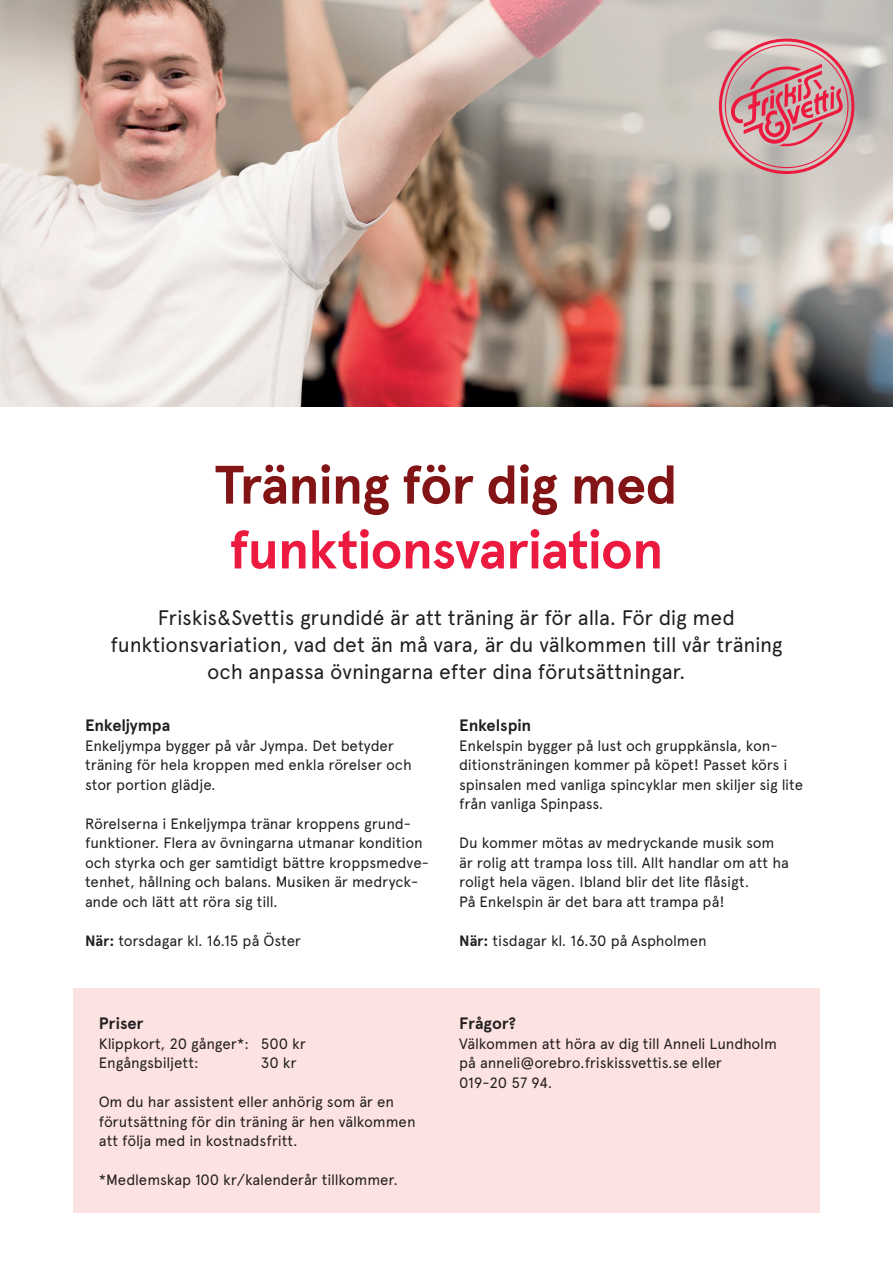
<style>
.page{position:relative;width:893px;height:1263px;background:#fff}
.page>*{position:absolute;margin:0;border:0;box-sizing:border-box;transform-origin:0 0}
.t1{font:700 54px "Apercu";letter-spacing:-.025em;color:#ed1a40}
.t2{font:700 54px "Apercu";letter-spacing:-.02em;color:#821416}
.t3{font:21px/27px "Apercu";letter-spacing:-.01em;color:#231f20;text-align:center}
.t4{font:700 16.5px "Apercu";letter-spacing:-.005em;color:#231f20}
.t5{font:15px/19.5px "Apercu";letter-spacing:-.01em;color:#231f20}
.s1{font-weight:700}
</style>
<div class="page">
<div style="left:73px;top:988px;width:747px;height:224px;background:#fce2e1"></div>
<img style="left:0;top:0;width:893px;height:406px">
<svg style="left:719px;top:39px;width:135px;height:135px;background:#d09a9f"></svg>
<h1 class="t2" style="left:215px;top:452px;width:464px">Träning för dig med</h1>
<h1 class="t1" style="left:229px;top:517px;width:436px">funktionsvariation</h1>
<h2 class="t3" style="left:110px;top:604px;width:674px">Friskis&amp;Svettis grundidé är att träning är för alla. För dig med funktionsvariation, vad det än må vara, är du välkommen till vår träning och anpassa övningarna efter dina förutsättningar.</h2>
<p class="t4" style="left:85px;top:715px;width:87px">Enkeljympa</p>
<p class="t5" style="left:85px;top:735px;width:328px">Enkeljympa bygger på vår Jympa. Det betyder träning för hela kroppen med enkla rörelser och stor portion glädje.</p>
<p class="t5" style="left:85px;top:813px;width:345px">Rörelserna i Enkeljympa tränar kroppens grund&shy;funktioner. Flera av övningarna utmanar kondition och styrka och ger samtidigt bättre kroppsmedve&shy;tenhet, hållning och balans. Musiken är medryck&shy;ande och lätt att röra sig till.</p>
<p class="t5" style="left:85px;top:930px;width:218px"><span class="s1">När:</span> torsdagar kl. 16.15 på Öster</p>
<p class="t4" style="left:459px;top:715px;width:73px">Enkelspin</p>
<p class="t5" style="left:459px;top:735px;width:345px">Enkelspin bygger på lust och gruppkänsla, kon&shy;ditionsträningen kommer på köpet! Passet körs i spinsalen med vanliga spincyklar men skiljer sig lite från vanliga Spinpass.</p>
<p class="t5" style="left:459px;top:833px;width:331px">Du kommer mötas av medryckande musik som är rolig att trampa loss till. Allt handlar om att ha roligt hela vägen. Ibland blir det lite flåsigt.<br>På Enkelspin är det bara att trampa på!</p>
<p class="t5" style="left:459px;top:930px;width:249px"><span class="s1">När:</span> tisdagar kl. 16.30 på Aspholmen</p>
<p class="t4" style="left:99px;top:1013px;width:46px">Priser</p>
<p class="t5" style="left:99px;top:1033px;width:209px">Klippkort, 20 gånger*: 500 kr<br>Engångsbiljett:</p>
<p class="t5" style="left:261px;top:1053px;width:37px">30 kr</p>
<p class="t5" style="left:99px;top:1092px;width:318px">Om du har assistent eller anhörig som är en förutsättning för din träning är hen välkommen att följa med in kostnadsfritt.</p>
<p class="t5" style="left:99px;top:1170px;width:301px">*Medlemskap 100 kr/kalenderår tillkommer.</p>
<p class="t4" style="left:459px;top:1013px;width:58px">Frågor?</p>
<p class="t5" style="left:459px;top:1033px;width:319px">Välkommen att höra av dig till Anneli Lundholm på anneli@orebro.friskissvettis.se eller<br>019-20 57 94.</p>
</div>
